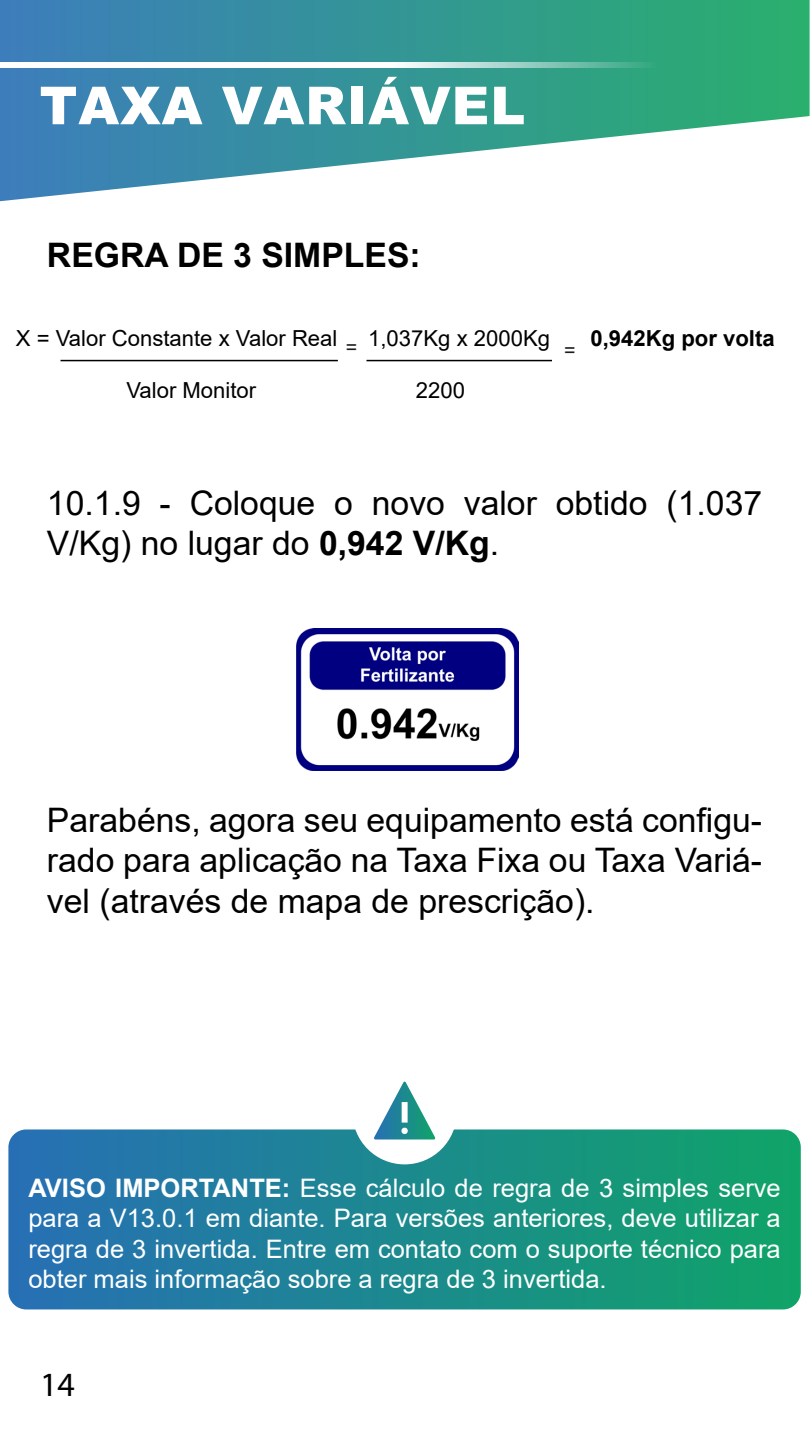
<style>
.page{position:relative;width:810px;height:1440px;background:#fff}
.page>*{position:absolute;margin:0;border:0;box-sizing:border-box;transform-origin:0 0}
.t1{font:900 52.43px "Arial";letter-spacing:.02em;color:#fff}
.t2{font:34.05px "Myriad Pro";color:#000}
.t3{font:33.75px/40.5px "Arial";color:#000}
.t4{font:700 33.75px "Arial";color:#000}
.t5{font:25.5px/30.6px "Arial";color:#fff;text-align:justify}
.t6{font:22.12px "Arial";color:#000}
.t7{font:700 22.12px "Arial";color:#000}
.t8{font:19.65px "Arial";color:#1d1d1b}
.s1{font-weight:700}
</style>
<div class="page">
<svg style="left:0;top:0;width:810px;height:201px"></svg>
<svg style="left:0;top:63px;width:656px;height:5px"></svg>
<svg style="left:8px;top:1129px;width:793px;height:180px;background:#1c898e"></svg>
<div style="left:352px;top:1060px;width:105px;height:104px;background:#fff;border-radius:50%"></div>
<svg style="left:374px;top:1082px;width:61px;height:58px"></svg>
<hr style="left:61px;top:360px;width:277px;height:1px;background:#000">
<hr style="left:366px;top:360px;width:186px;height:1px;background:#000">
<img style="left:297px;top:629px;width:222px;height:141px">
<h1 class="t1" style="left:40px;top:67px;width:487px">TAXA VARIÁVEL</h1>
<h3 class="t4" style="left:47px;top:232px;width:375px">REGRA DE 3 SIMPLES:</h3>
<p class="t6" style="left:16px;top:323px;width:323px">X = Valor Constante x Valor Real</p>
<p class="t6" style="left:368px;top:323px;width:183px">1,037Kg x 2000Kg</p>
<p class="t7" style="left:591px;top:322px;width:186px">0,942Kg por volta</p>
<p class="t6" style="left:126px;top:375px;width:131px">Valor Monitor</p>
<p class="t6" style="left:416px;top:375px;width:51px">2200</p>
<p class="t8" style="left:346px;top:334px;width:13px">=</p>
<p class="t8" style="left:564px;top:337px;width:13px">=</p>
<h3 class="t3" style="left:47px;top:483px;width:717px">10.1.9 - Coloque o novo valor obtido (1.037<br>V/Kg) no lugar do <span class="s1">0,942 V/Kg</span>.</h3>
<h3 class="t3" style="left:47px;top:800px;width:717px;text-align:justify">Parabéns, agora seu equipamento está configu&shy;rado para aplicação na Taxa Fixa ou Taxa Variá&shy;vel (através de mapa de prescrição).</h3>
<p class="t5" style="left:28px;top:1172px;width:754px"><span class="s1">AVISO IMPORTANTE:</span> Esse cálculo de regra de 3 simples serve para a V13.0.1 em diante. Para versões anteriores, deve utilizar a regra de 3 invertida. Entre em contato com o suporte técnico para obter mais informação sobre a regra de 3 invertida.</p>
<h2 class="t2" style="left:40px;top:1364px;width:36px">14</h2>
</div>
